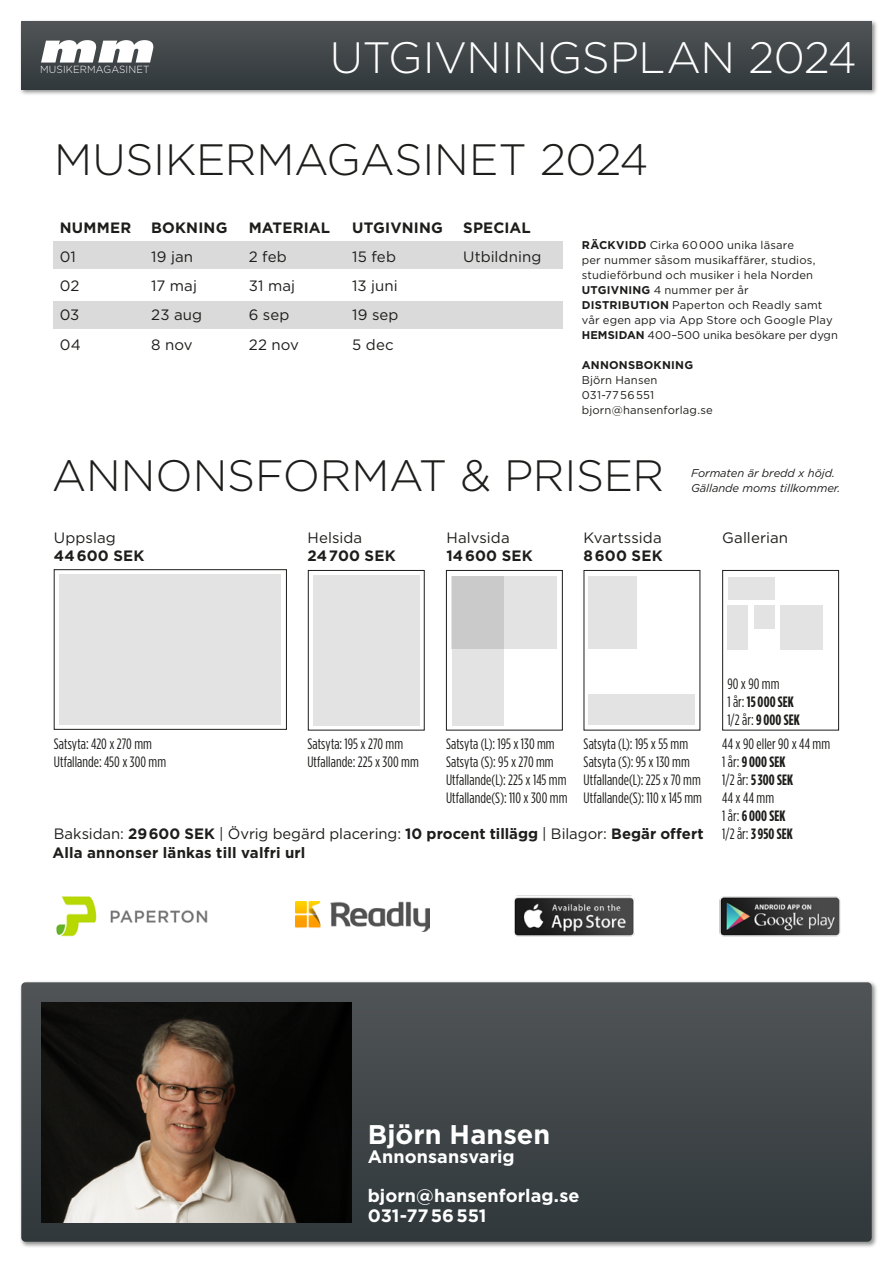
<style>
.page{position:relative;width:893px;height:1263px;background:#fff}
.page>*{position:absolute;margin:0;border:0;box-sizing:border-box;transform-origin:0 0}
.t1{font:300 43.8px "Gotham HTF";letter-spacing:-.005em;color:#1d1d1b}
.t2{font:300 43.8px "Gotham HTF";letter-spacing:-.01em;color:#fff}
.t3{font:700 27px "Gotham HTF";letter-spacing:.005em;color:#fff}
.t4{font:700 18px/19.5px "Gotham HTF";color:#fff}
.t5{font:condensed 15px/18px "Gotham HTF";letter-spacing:.005em;color:#1d1d1b}
.t6{font:700 15px/18.1px "Gotham HTF";letter-spacing:.015em;color:#1d1d1b}
.t7{font:15px "Gotham HTF";letter-spacing:.005em;color:#1d1d1b}
.t8{font:11.25px/15px "Gotham HTF";letter-spacing:.015em;color:#1d1d1b}
.t9{font:italic 11.25px/15px "Gotham HTF";letter-spacing:-.005em;color:#1d1d1b}
.t10{font:700 11.25px "Gotham HTF";letter-spacing:.02em;color:#1d1d1b}
.t11{font:300 10.35px "Gotham HTF";letter-spacing:.015em;color:#fff;scale:.96 1}
.s1{font-weight:700}
.s2{font-weight:400}
</style>
<div class="page">
<div style="left:20px;top:20px;width:858px;height:76px;background:#1d1d1b;opacity:.5"></div>
<div style="left:21px;top:21px;width:851px;height:69px;background:linear-gradient(to bottom,#515456,#30383b)"></div>
<svg style="left:41px;top:40px;width:113px;height:23px"></svg>
<div style="left:59px;top:574px;width:222px;height:151px;background:#e3e3e3"></div>
<div style="left:54px;top:569px;width:233px;height:161px;border:1px solid #1d1d1b"></div>
<div style="left:722px;top:570px;width:117px;height:160px;border:1px solid #1d1d1b"></div>
<div style="left:728px;top:577px;width:46px;height:23px;background:#e3e3e3"></div>
<div style="left:446px;top:570px;width:117px;height:160px;border:1px solid #1d1d1b"></div>
<div style="left:452px;top:576px;width:105px;height:73px;background:#e3e3e3"></div>
<div style="left:452px;top:576px;width:51px;height:150px;background:linear-gradient(to right,#d7d7d7,#d7d7d7)"></div>
<div style="left:588px;top:576px;width:48px;height:73px;background:#e3e3e3"></div>
<div style="left:313px;top:575px;width:107px;height:151px;background:#e3e3e3"></div>
<div style="left:308px;top:570px;width:117px;height:160px;border:1px solid #1d1d1b"></div>
<div style="left:588px;top:694px;width:107px;height:31px;background:#e3e3e3"></div>
<div style="left:727px;top:605px;width:21px;height:45px;background:#e3e3e3"></div>
<div style="left:754px;top:605px;width:20px;height:24px;background:#e3e3e3"></div>
<div style="left:780px;top:605px;width:43px;height:45px;background:#e3e3e3"></div>
<div style="left:54px;top:241px;width:509px;height:110px;background:#dadada"></div>
<div style="left:54px;top:269px;width:513px;height:32px;background:#fff"></div>
<div style="left:54px;top:330px;width:513px;height:29px;background:#fff"></div>
<img style="left:295px;top:901px;width:134px;height:30px">
<img style="left:56px;top:896px;width:152px;height:41px">
<img style="left:719px;top:896px;width:122px;height:41px">
<img style="left:514px;top:895px;width:120px;height:42px">
<div style="left:20px;top:980px;width:858px;height:267px;background:#1d1d1b;opacity:.5"></div>
<svg style="left:21px;top:982px;width:851px;height:260px"></svg>
<img style="left:42px;top:1003px;width:309px;height:219px">
<p class="t11" style="left:40px;top:64px;width:115px">MUSIKERMAGASINET</p>
<h1 class="t2" style="left:330px;top:34px;width:529px">UTGIVNINGSPLAN 2024</h1>
<h1 class="t1" style="left:54px;top:136px;width:596px">MUSIKERMAGASINET 2024</h1>
<p class="t6" style="left:60px;top:218px;width:73px">NUMMER</p>
<p class="t6" style="left:151px;top:218px;width:78px">BOKNING</p>
<p class="t6" style="left:249px;top:218px;width:83px">MATERIAL</p>
<p class="t6" style="left:352px;top:218px;width:92px">UTGIVNING</p>
<p class="t6" style="left:463px;top:218px;width:69px">SPECIAL</p>
<p class="t7" style="left:60px;top:248px;width:18px">01</p>
<p class="t7" style="left:151px;top:248px;width:43px">19 jan</p>
<p class="t7" style="left:249px;top:248px;width:39px">2 feb</p>
<p class="t7" style="left:352px;top:248px;width:45px">15 feb</p>
<p class="t7" style="left:463px;top:248px;width:80px">Utbildning</p>
<p class="t7" style="left:60px;top:278px;width:21px">02</p>
<p class="t7" style="left:151px;top:278px;width:47px">17 maj</p>
<p class="t7" style="left:249px;top:278px;width:48px">31 maj</p>
<p class="t7" style="left:352px;top:278px;width:47px">13 juni</p>
<p class="t7" style="left:60px;top:307px;width:21px">03</p>
<p class="t7" style="left:151px;top:307px;width:52px">23 aug</p>
<p class="t7" style="left:249px;top:307px;width:42px">6 sep</p>
<p class="t7" style="left:352px;top:307px;width:48px">19 sep</p>
<p class="t7" style="left:60px;top:336px;width:23px">04</p>
<p class="t7" style="left:151px;top:336px;width:43px">8 nov</p>
<p class="t7" style="left:249px;top:336px;width:52px">22 nov</p>
<p class="t7" style="left:352px;top:336px;width:43px">5 dec</p>
<p class="t8" style="left:582px;top:237px;width:258px"><span class="s1">RÄCKVIDD</span> Cirka 60000 unika läsare<br>per nummer såsom musikaffärer, studios, studieförbund och musiker i hela Norden <span class="s1">UTGIVNING</span> 4 nummer per år <span class="s1">DISTRIBUTION</span> Paperton och Readly samt vår egen app via App Store och Google Play <span class="s1">HEMSIDAN</span> 400–500 unika besökare per dygn</p>
<p class="t10" style="left:582px;top:358px;width:113px">ANNONSBOKNING</p>
<p class="t8" style="left:582px;top:372px;width:133px">Björn Hansen<br>031-7756551 bjorn@hansenforlag.se</p>
<h1 class="t1" style="left:52px;top:452px;width:614px">ANNONSFORMAT &amp; PRISER</h1>
<p class="t9" style="left:691px;top:465px;width:151px">Formaten är bredd x höjd.<br>Gällande moms tillkommer.</p>
<p class="t7" style="left:54px;top:529px;width:63px">Uppslag</p>
<p class="t6" style="left:54px;top:546px;width:92px">44600 SEK</p>
<p class="t7" style="left:307px;top:529px;width:56px">Helsida</p>
<p class="t6" style="left:307px;top:546px;width:90px">24700 SEK</p>
<p class="t7" style="left:446px;top:529px;width:65px">Halvsida</p>
<p class="t6" style="left:446px;top:546px;width:88px">14600 SEK</p>
<p class="t7" style="left:584px;top:529px;width:80px">Kvartssida</p>
<p class="t6" style="left:584px;top:546px;width:81px">8600 SEK</p>
<p class="t7" style="left:722px;top:529px;width:67px">Gallerian</p>
<p class="t5" style="left:727px;top:674px;width:74px">90 x 90 mm<br>1 år: <span class="s1">15000 SEK<br></span>1/2 år: <span class="s1">9000 SEK</span></p>
<p class="t5" style="left:54px;top:734px;width:114px">Satsyta: 420 x 270 mm<br>Utfallande: 450 x 300 mm</p>
<p class="t5" style="left:307px;top:734px;width:113px">Satsyta: 195 x 270 mm<br>Utfallande: 225 x 300 mm</p>
<p class="t5" style="left:446px;top:734px;width:123px">Satsyta (L): 195 x 130 mm<br>Satsyta (S): 95 x 270 mm<br>Utfallande(L): 225 x 145 mm<br>Utfallande(S): 110 x 300 mm</p>
<p class="t5" style="left:584px;top:734px;width:120px">Satsyta (L): 195 x 55 mm<br>Satsyta (S): 95 x 130 mm<br>Utfallande(L): 225 x 70 mm<br>Utfallande(S): 110 x 145 mm</p>
<p class="t6" style="left:52px;top:825px;width:653px"><span class="s2">Baksidan:</span> 29600 SEK <span class="s2">| Övrig begärd placering:</span> 10 procent tillägg <span class="s2">| Bilagor:</span> Begär offert<br>Alla annonser länkas till valfri url</p>
<p class="t5" style="left:722px;top:734px;width:109px">44 x 90 eller 90 x 44 mm<br>1 år: <span class="s1">9000 SEK<br></span>1/2 år: <span class="s1">5300 SEK<br></span>44 x 44 mm<br>1 år: <span class="s1">6000 SEK<br></span>1/2 år: <span class="s1">3950 SEK</span></p>
<h2 class="t3" style="left:368px;top:1118px;width:184px">Björn Hansen</h2>
<p class="t4" style="left:368px;top:1137px;width:213px;line-height:39px">Annonsansvarig bjorn@hansenforlag.se</p>
<p class="t4" style="left:368px;top:1205px;width:120px">031-7756551</p>
<p class="t4" style="left:316px;top:1190px;width:213px">bjorn@hansenforlag.se<br>031-7756551</p>
</div>
